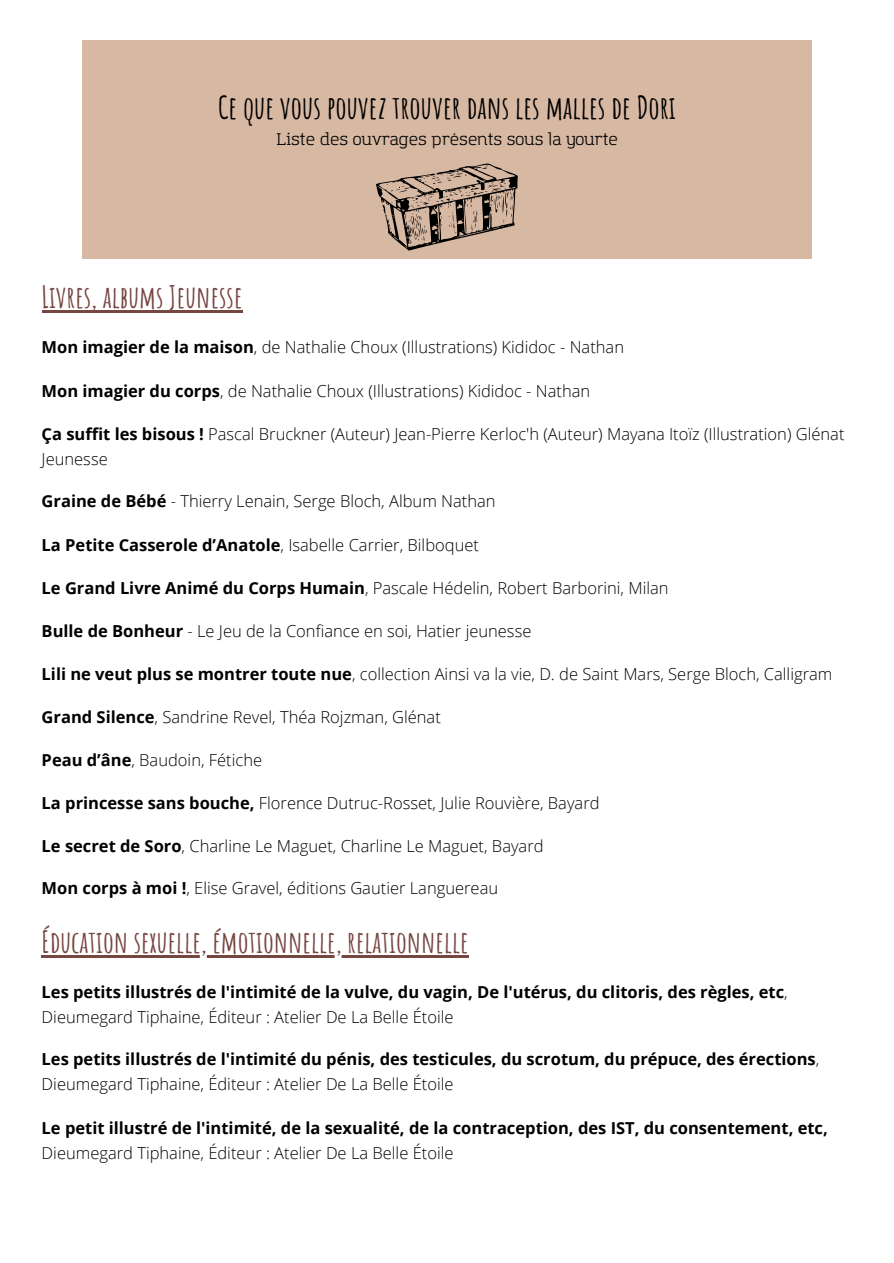
<style>
.page{position:relative;width:894px;height:1263px;background:#fff}
.page>*{position:absolute;margin:0;border:0;box-sizing:border-box;transform-origin:0 0}
.t1{font:700 31.05px "Amatic SC";color:#000}
.t2{font:700 30px "Amatic SC";color:#764640}
.t3{font:300 16.5px/24.8px "Open Sans";color:#000}
.t4{font:700 16.5px/24.8px "Open Sans";color:#000}
.t5{font:16.5px "Amazing Grotesk";color:#000}
.s1{font-weight:700}
.s2{font-weight:300}
</style>
<div class="page">
<hr style="left:42px;top:311px;width:200px;height:2px;background:#764640">
<hr style="left:42px;top:955px;width:426px;height:2px;background:#764640">
<div style="left:82px;top:40px;width:729px;height:219px;background:#d7b8a3"></div>
<svg style="left:376px;top:163px;width:141px;height:88px"></svg>
<p class="t1" style="left:218px;top:88px;width:459px">Ce que vous pouvez trouver dans les malles de Dori</p>
<p class="t5" style="left:276px;top:132px;width:343px">Liste des ouvrages présents sous la yourte</p>
<h1 class="t2" style="left:42px;top:278px;width:202px">Livres, albums Jeunesse</h1>
<h2 class="t3" style="left:42px;top:334px;width:583px"><span class="s1">Mon imagier de la maison</span>, de Nathalie Choux (Illustrations) Kididoc - Nathan</h2>
<h2 class="t3" style="left:42px;top:378px;width:550px"><span class="s1">Mon imagier du corps</span>, de Nathalie Choux (Illustrations) Kididoc - Nathan</h2>
<h2 class="t3" style="left:42px;top:421px;width:804px"><span class="s1">Ça suffit les bisous !</span> Pascal Bruckner (Auteur) Jean-Pierre Kerloc'h (Auteur) Mayana Itoïz (Illustration) Glénat<br>Jeunesse</h2>
<h2 class="t3" style="left:42px;top:489px;width:455px"><span class="s1">Graine de Bébé</span> - Thierry Lenain, Serge Bloch, Album Nathan</h2>
<h2 class="t4" style="left:42px;top:532px;width:438px">La Petite Casserole d’Anatole<span class="s2">, Isabelle Carrier, Bilboquet</span></h2>
<h2 class="t3" style="left:42px;top:575px;width:628px"><span class="s1">Le Grand Livre Animé du Corps Humain</span>, Pascale Hédelin, Robert Barborini, Milan</h2>
<h2 class="t3" style="left:42px;top:618px;width:491px"><span class="s1">Bulle de Bonheur</span> - Le Jeu de la Confiance en soi, Hatier jeunesse</h2>
<h2 class="t3" style="left:42px;top:661px;width:792px"><span class="s1">Lili ne veut plus se montrer toute nue</span>, collection Ainsi va la vie, D. de Saint Mars, Serge Bloch, Calligram</h2>
<h2 class="t3" style="left:42px;top:705px;width:400px"><span class="s1">Grand Silence</span>, Sandrine Revel, Théa Rojzman, Glénat</h2>
<h2 class="t3" style="left:42px;top:747px;width:222px"><span class="s1">Peau d’âne</span>, Baudoin, Fétiche</h2>
<h2 class="t3" style="left:42px;top:790px;width:559px"><span class="s1">La princesse sans bouche,</span> Florence Dutruc-Rosset, Julie Rouvière, Bayard</h2>
<h2 class="t3" style="left:42px;top:833px;width:503px"><span class="s1">Le secret de Soro</span>, Charline Le Maguet, Charline Le Maguet, Bayard</h2>
<h2 class="t3" style="left:42px;top:876px;width:458px"><span class="s1">Mon corps à moi !</span>, Elise Gravel, éditions Gautier Languereau</h2>
<h1 class="t2" style="left:42px;top:922px;width:428px">Éducation sexuelle, émotionnelle, relationnelle</h1>
<h2 class="t4" style="left:42px;top:979px;width:747px">Les petits illustrés de l'intimité de la vulve, du vagin, De l'utérus, du clitoris, des règles, etc<span class="s2">,<br>Dieumegard Tiphaine, Éditeur : Atelier De La Belle Étoile</span></h2>
<h2 class="t4" style="left:42px;top:1047px;width:779px">Les petits illustrés de l'intimité du pénis, des testicules, du scrotum, du prépuce, des érections<span class="s2">,<br>Dieumegard Tiphaine, Éditeur : Atelier De La Belle Étoile</span></h2>
<h2 class="t4" style="left:42px;top:1115px;width:787px">Le petit illustré de l'intimité, de la sexualité, de la contraception, des IST, du consentement, etc,<br><span class="s2">Dieumegard Tiphaine, Éditeur : Atelier De La Belle Étoile</span></h2>
</div>
